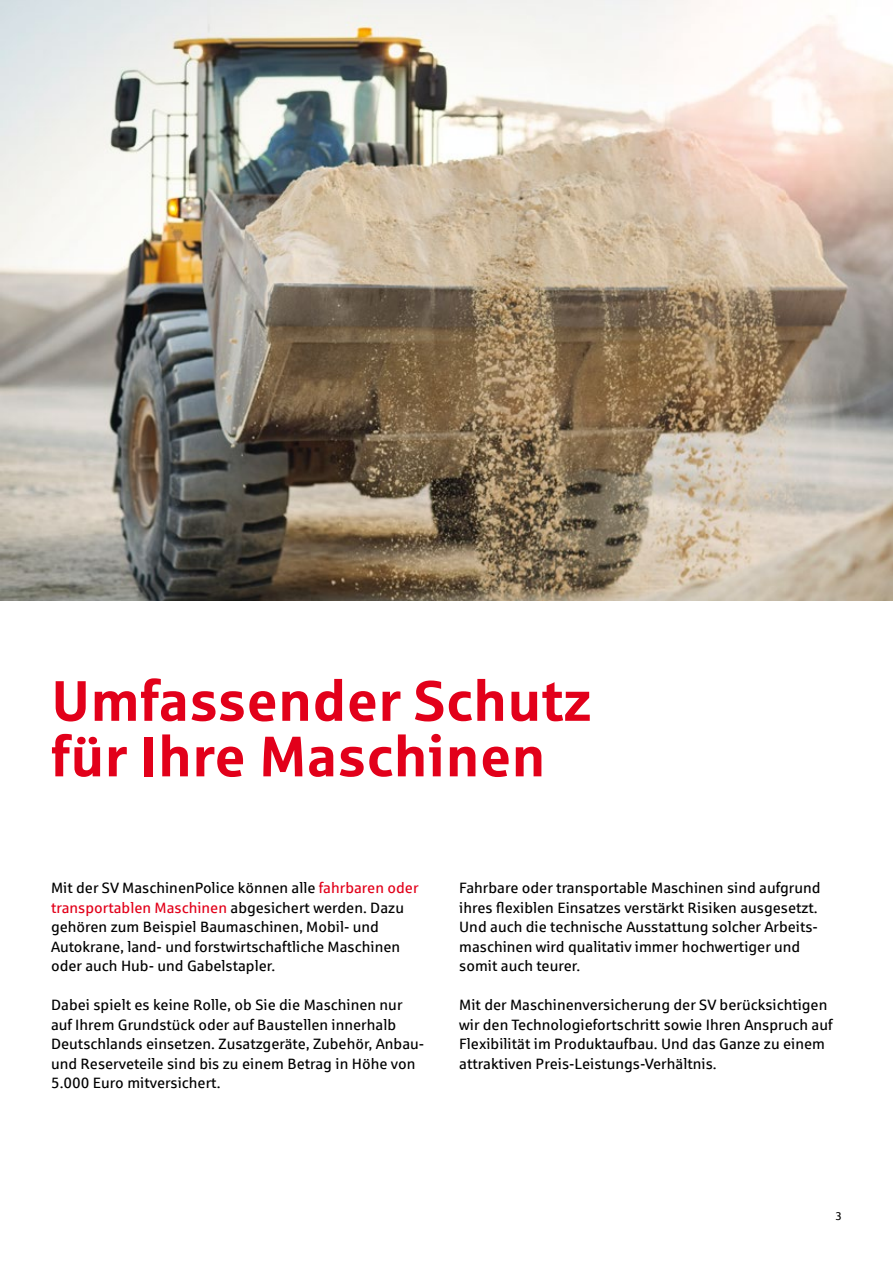
<style>
.page{position:relative;width:893px;height:1263px;background:#fff}
.page>*{position:absolute;margin:0;border:0;box-sizing:border-box;transform-origin:0 0}
.t1{font:700 57px/55.5px "Sparkasse Rg";color:#e2001a}
.t2{font:15px/19.5px "Sparkasse Rg";color:#000}
.t3{font:11.25px "Sparkasse Rg";color:#000}
.s1{color:#e2001a}
</style>
<div class="page">
<img style="left:0;top:0;width:893px;height:601px">
<h1 class="t1" style="left:51px;top:671px;width:542px">Umfassender Schutz für Ihre Maschinen</h1>
<p class="t2" style="left:51px;top:878px;width:369px">Mit der SV MaschinenPolice können alle <span class="s1">fahrbaren oder transportablen Maschinen</span> abgesichert werden. Dazu gehören zum Beispiel Baumaschinen, Mobil- und Autokrane, land- und forstwirtschaftliche Maschinen oder auch Hub- und Gabelstapler.</p>
<p class="t2" style="left:51px;top:995px;width:375px">Dabei spielt es keine Rolle, ob Sie die Maschinen nur auf Ihrem Grundstück oder auf Baustellen innerhalb Deutschlands einsetzen. Zusatzgeräte, Zubehör, Anbau&shy;und Reserveteile sind bis zu einem Betrag in Höhe von 5.000 Euro mitversichert.</p>
<p class="t2" style="left:459px;top:878px;width:363px">Fahrbare oder transportable Maschinen sind aufgrund ihres flexiblen Einsatzes verstärkt Risiken ausgesetzt.<br>Und auch die technische Ausstattung solcher Arbeits&shy;maschinen wird qualitativ immer hochwertiger und somit auch teurer.</p>
<p class="t2" style="left:459px;top:995px;width:375px">Mit der Maschinenversicherung der SV berücksichtigen wir den Technologiefortschritt sowie Ihren Anspruch auf Flexibilität im Produktaufbau. Und das Ganze zu einem attraktiven Preis-Leistungs-Verhältnis.</p>
<p class="t3" style="left:835px;top:1209px;width:8px">3</p>
</div>
